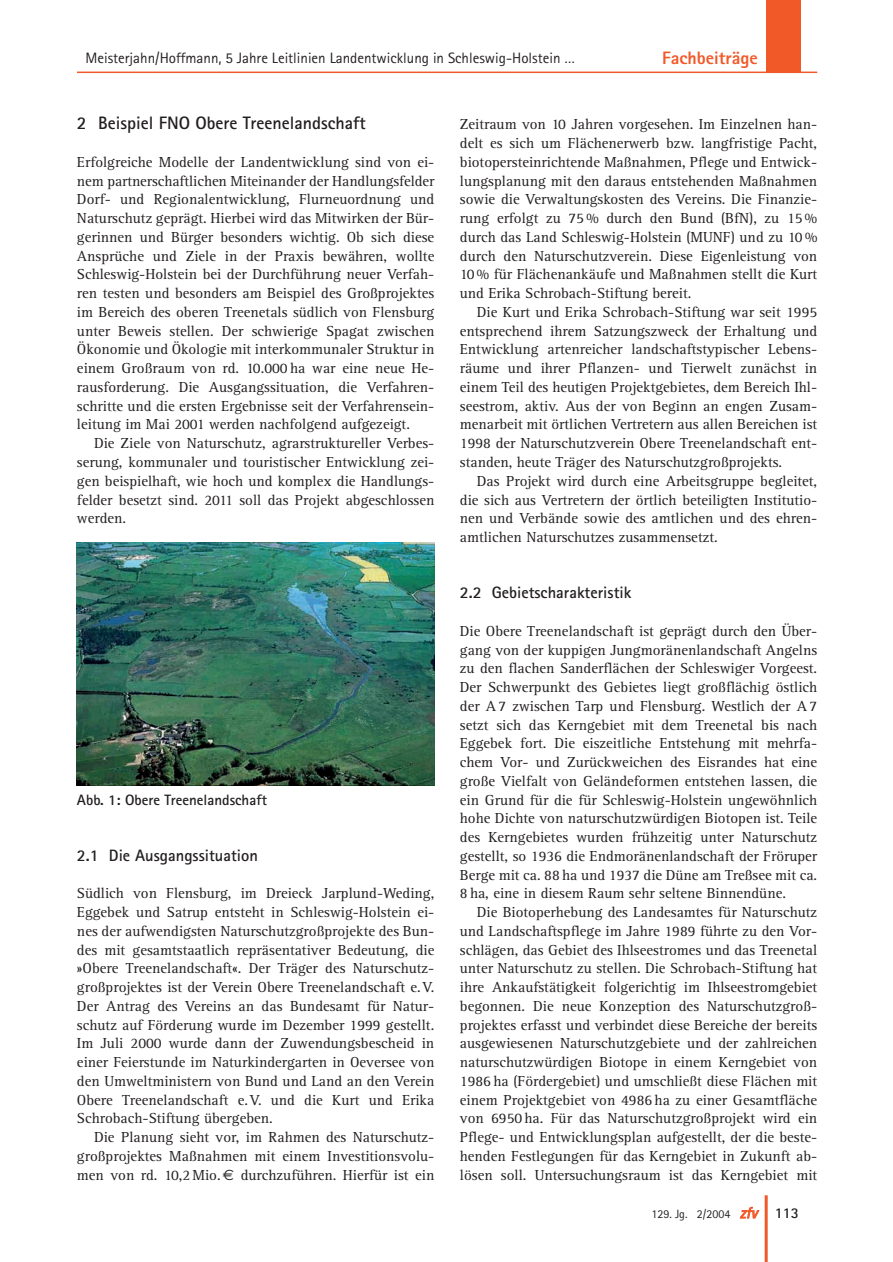
<style>
.page{position:relative;width:893px;height:1262px;background:#fff}
.page>*{position:absolute;margin:0;border:0;box-sizing:border-box;transform-origin:0 0}
.t1{font:700 18px "Rotis Sans Serif";color:#231f20}
.t2{font:800 18px "Rotis Sans Serif";color:#f15929}
.t3{font:700 16.5px "Rotis Sans Serif";color:#231f20}
.t4{font:15px/18.8px "Rotis Serif";color:#231f20;text-align:justify}
.t5{font:15px "Rotis Sans Serif";color:#231f20}
.t6{font:700 15px "Rotis Sans Serif";color:#231f20}
.t7{font:12px "Rotis Sans Serif";color:#231f20}
.s1{font-family:"Euro Sans"}
.s2{font-family:"Univers";font-style:italic;font-stretch:condensed;font-size:15px;color:#f15929}
.s3{font-weight:700;font-size:15px}
</style>
<div class="page">
<div style="left:766px;top:0;width:34px;height:72px;background:#f15929"></div>
<hr style="left:77px;top:72px;width:740px;height:1px;background:#f15929">
<hr style="left:764px;top:1195px;width:3px;height:66px;background:#f15929">
<img style="left:77px;top:542px;width:357px;height:244px">
<p class="t5" style="left:85px;top:53px;width:491px">Meisterjahn/Hoffmann, 5 Jahre Leitlinien Landentwicklung in Schleswig-Holstein …</p>
<p class="t2" style="left:662px;top:51px;width:97px">Fachbeiträge</p>
<p class="t1" style="left:77px;top:117px;width:290px">2 Beispiel FNO Obere Treenelandschaft</p>
<p class="t4" style="left:77px;top:154px;width:359px">Erfolgreiche Modelle der Landentwicklung sind von ei&shy;nem partnerschaftlichen Miteinander der Handlungsfelder Dorf- und Regionalentwicklung, Flurneuordnung und Naturschutz geprägt. Hierbei wird das Mitwirken der Bür&shy;gerinnen und Bürger besonders wichtig. Ob sich diese Ansprüche und Ziele in der Praxis bewähren, wollte Schleswig-Holstein bei der Durchführung neuer Verfah&shy;ren testen und besonders am Beispiel des Großprojektes im Bereich des oberen Treenetals südlich von Flensburg unter Beweis stellen. Der schwierige Spagat zwischen Ökonomie und Ökologie mit interkommunaler Struktur in einem Großraum von rd. 10.000 ha war eine neue He&shy;rausforderung. Die Ausgangssituation, die Verfahren&shy;schritte und die ersten Ergebnisse seit der Verfahrensein&shy;leitung im Mai 2001 werden nachfolgend aufgezeigt.</p>
<p class="t4" style="left:77px;top:435px;width:359px;text-indent:17px">Die Ziele von Naturschutz, agrarstruktureller Verbes&shy;serung, kommunaler und touristischer Entwicklung zei&shy;gen beispielhaft, wie hoch und komplex die Handlungs&shy;felder besetzt sind. 2011 soll das Projekt abgeschlossen werden.</p>
<p class="t6" style="left:77px;top:794px;width:191px">Abb. 1: Obere Treenelandschaft</p>
<p class="t3" style="left:77px;top:849px;width:182px">2.1 Die Ausgangssituation</p>
<p class="t4" style="left:77px;top:885px;width:359px">Südlich von Flensburg, im Dreieck Jarplund-Weding, Eggebek und Satrup entsteht in Schleswig-Holstein ei&shy;nes der aufwendigsten Naturschutzgroßprojekte des Bun&shy;des mit gesamtstaatlich repräsentativer Bedeutung, die »Obere Treenelandschaft«. Der Träger des Naturschutz&shy;großprojektes ist der Verein Obere Treenelandschaft e.V.<br>Der Antrag des Vereins an das Bundesamt für Natur&shy;schutz auf Förderung wurde im Dezember 1999 gestellt.<br>Im Juli 2000 wurde dann der Zuwendungsbescheid in einer Feierstunde im Naturkindergarten in Oeversee von den Umweltministern von Bund und Land an den Verein Obere Treenelandschaft e.V. und die Kurt und Erika Schrobach-Stiftung übergeben.</p>
<p class="t4" style="left:77px;top:1129px;width:359px;text-indent:17px">Die Planung sieht vor, im Rahmen des Naturschutz&shy;großprojektes Maßnahmen mit einem Investitionsvolu&shy;men von rd. 10,2 Mio. <span class="s1">€</span> durchzuführen. Hierfür ist ein</p>
<p class="t4" style="left:460px;top:116px;width:359px">Zeitraum von 10 Jahren vorgesehen. Im Einzelnen han&shy;delt es sich um Flächenerwerb bzw. langfristige Pacht, biotopersteinrichtende Maßnahmen, Pflege und Entwick&shy;lungsplanung mit den daraus entstehenden Maßnahmen sowie die Verwaltungskosten des Vereins. Die Finanzie&shy;rung erfolgt zu 75 % durch den Bund (BfN), zu 15 % durch das Land Schleswig-Holstein (MUNF) und zu 10 % durch den Naturschutzverein. Diese Eigenleistung von 10 % für Flächenankäufe und Maßnahmen stellt die Kurt und Erika Schrobach-Stiftung bereit.</p>
<p class="t4" style="left:460px;top:304px;width:359px;text-indent:17px">Die Kurt und Erika Schrobach-Stiftung war seit 1995 entsprechend ihrem Satzungszweck der Erhaltung und Entwicklung artenreicher landschaftstypischer Lebens&shy;räume und ihrer Pflanzen- und Tierwelt zunächst in einem Teil des heutigen Projektgebietes, dem Bereich Ihl&shy;seestrom, aktiv. Aus der von Beginn an engen Zusam&shy;menarbeit mit örtlichen Vertretern aus allen Bereichen ist 1998 der Naturschutzverein Obere Treenelandschaft ent&shy;standen, heute Träger des Naturschutzgroßprojekts.</p>
<p class="t4" style="left:460px;top:473px;width:359px;text-indent:17px">Das Projekt wird durch eine Arbeitsgruppe begleitet, die sich aus Vertretern der örtlich beteiligten Institutio&shy;nen und Verbände sowie des amtlichen und des ehren&shy;amtlichen Naturschutzes zusammensetzt.</p>
<p class="t3" style="left:460px;top:587px;width:173px">2.2 Gebietscharakteristik</p>
<p class="t4" style="left:460px;top:623px;width:359px">Die Obere Treenelandschaft ist geprägt durch den Über&shy;gang von der kuppigen Jungmoränenlandschaft Angelns zu den flachen Sanderflächen der Schleswiger Vorgeest.<br>Der Schwerpunkt des Gebietes liegt großflächig östlich der A 7 zwischen Tarp und Flensburg. Westlich der A 7 setzt sich das Kerngebiet mit dem Treenetal bis nach Eggebek fort. Die eiszeitliche Entstehung mit mehrfa&shy;chem Vor- und Zurückweichen des Eisrandes hat eine große Vielfalt von Geländeformen entstehen lassen, die ein Grund für die für Schleswig-Holstein ungewöhnlich hohe Dichte von naturschutzwürdigen Biotopen ist. Teile des Kerngebietes wurden frühzeitig unter Naturschutz gestellt, so 1936 die Endmoränenlandschaft der Fröruper Berge mit ca. 88 ha und 1937 die Düne am Treßsee mit ca.<br>8 ha, eine in diesem Raum sehr seltene Binnendüne.</p>
<p class="t4" style="left:460px;top:904px;width:359px;text-indent:17px">Die Biotoperhebung des Landesamtes für Naturschutz und Landschaftspflege im Jahre 1989 führte zu den Vor&shy;schlägen, das Gebiet des Ihlseestromes und das Treenetal unter Naturschutz zu stellen. Die Schrobach-Stiftung hat ihre Ankaufstätigkeit folgerichtig im Ihlseestromgebiet begonnen. Die neue Konzeption des Naturschutzgroß&shy;projektes erfasst und verbindet diese Bereiche der bereits ausgewiesenen Naturschutzgebiete und der zahlreichen naturschutzwürdigen Biotope in einem Kerngebiet von 1986 ha (Fördergebiet) und umschließt diese Flächen mit einem Projektgebiet von 4986 ha zu einer Gesamtfläche von 6950 ha. Für das Naturschutzgroßprojekt wird ein Pflege- und Entwicklungsplan aufgestellt, der die beste&shy;henden Festlegungen für das Kerngebiet in Zukunft ab&shy;lösen soll. Untersuchungsraum ist das Kerngebiet mit</p>
<p class="t7" style="left:651px;top:1210px;width:149px">129. Jg. 2/2004 <span class="s2">zfv</span> <span class="s3">113</span></p>
</div>
